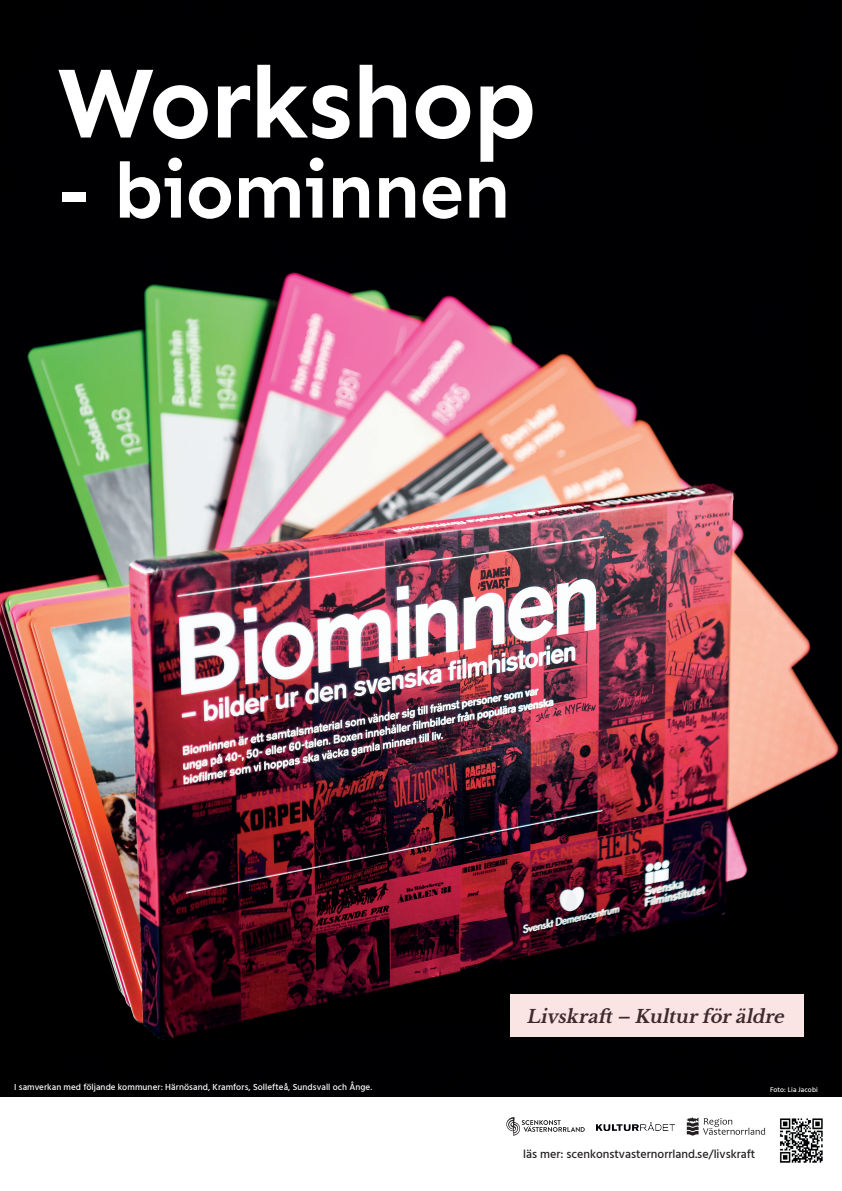
<style>
.page{position:relative;width:842px;height:1191px;background:#fff}
.page>*{position:absolute;margin:0;border:0;box-sizing:border-box;transform-origin:0 0}
.t1{font:700 103.4px "Sen";letter-spacing:-.02em;color:#fff}
.t2{font:700 80.1px "Sen";letter-spacing:-.02em;color:#fff}
.t3{font:italic 700 18px "Libre Baskerville";color:#3e2b2d}
.t4{font:500 12px "Hind";color:#231f20}
.t5{font:500 9px "Hind";letter-spacing:.01em;color:#fff}
.t6{font:500 7px "Hind";letter-spacing:.015em;color:#fff}
</style>
<div class="page">
<img style="left:0;top:0;width:842px;height:1097px">
<svg style="left:506px;top:1117px;width:79px;height:18px"></svg>
<svg style="left:687px;top:1117px;width:78px;height:18px"></svg>
<img style="left:596px;top:1122px;width:78px;height:8px">
<img style="left:779px;top:1118px;width:44px;height:45px">
<div style="left:510px;top:994px;width:293px;height:43px;background:#fae5e4"></div>
<h1 class="t1" style="left:57px;top:44px;width:481px">Workshop</h1>
<h2 class="t2" style="left:57px;top:145px;width:455px">- biominnen</h2>
<h3 class="t3" style="left:526px;top:1005px;width:263px">Livskraft – Kultur för äldre</h3>
<p class="t5" style="left:14px;top:1081px;width:360px">I samverkan med följande kommuner: Härnösand, Kramfors, Sollefteå, Sundsvall och Ånge.</p>
<p class="t6" style="left:770px;top:1084px;width:49px">Foto: Lia Jacobi</p>
<h3 class="t4" style="left:523px;top:1146px;width:234px">läs mer: scenkonstvasternorrland.se/livskraft</h3>
</div>
